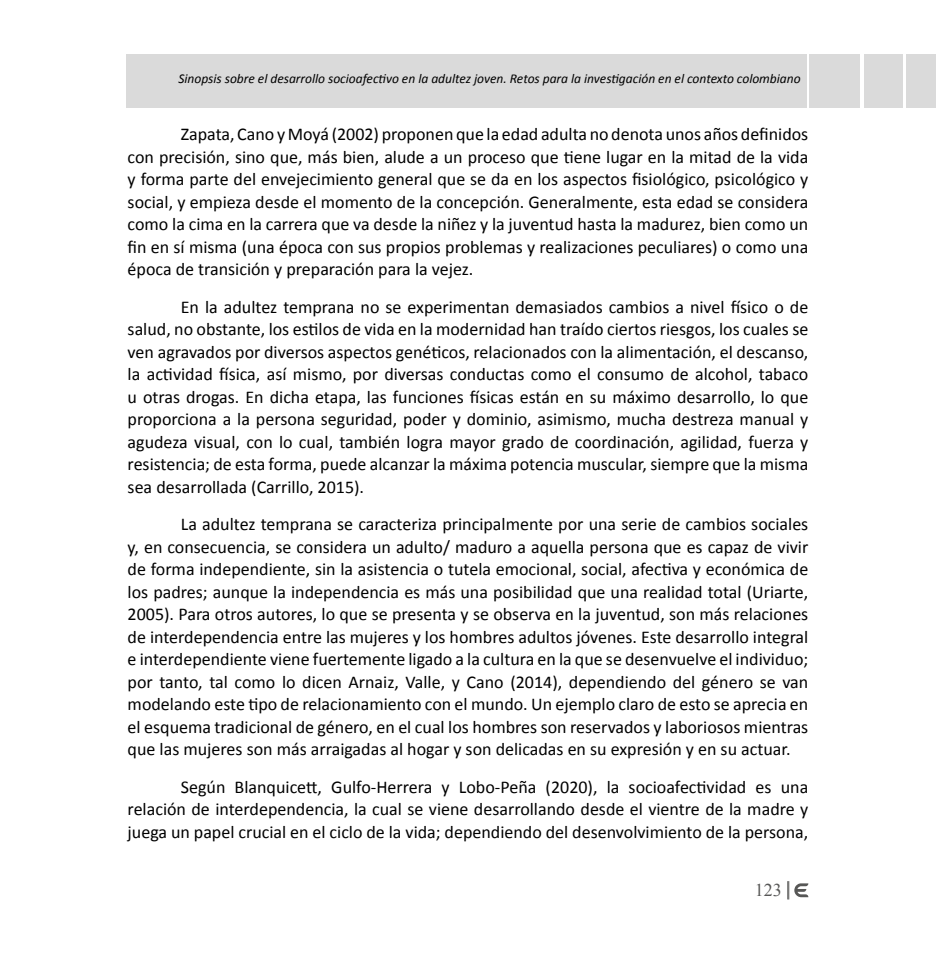
<style>
.page{position:relative;width:936px;height:978px;background:#fff}
.page>*{position:absolute;margin:0;border:0;box-sizing:border-box;transform-origin:0 0}
.t1{font:18px/22.5px "Calibri";color:#000;text-align:justify}
.t2{font:18px "Times New Roman";color:#575756}
.t3{font:italic 13.5px "Calibri";color:#000}
</style>
<div class="page">
<svg style="left:787px;top:881px;width:21px;height:18px"></svg>
<div style="left:863px;top:54px;width:39px;height:54px;background:#dadada"></div>
<div style="left:906px;top:54px;width:29px;height:54px;background:#dadada"></div>
<div style="left:809px;top:54px;width:51px;height:54px;background:#dadada"></div>
<div style="left:126px;top:54px;width:680px;height:54px;background:#dadada"></div>
<p class="t3" style="left:178px;top:70px;width:623px">Sinopsis sobre el desarrollo socioafectivo en la adultez joven. Retos para la investigación en el contexto colombiano</p>
<p class="t1" style="left:128px;top:123px;width:682px;text-indent:53px">Zapata, Cano y Moyá (2002) proponen que la edad adulta no denota unos años definidos con precisión, sino que, más bien, alude a un proceso que tiene lugar en la mitad de la vida y forma parte del envejecimiento general que se da en los aspectos fisiológico, psicológico y social, y empieza desde el momento de la concepción. Generalmente, esta edad se considera como la cima en la carrera que va desde la niñez y la juventud hasta la madurez, bien como un fin en sí misma (una época con sus propios problemas y realizaciones peculiares) o como una época de transición y preparación para la vejez.</p>
<p class="t1" style="left:128px;top:295px;width:682px;text-indent:53px">En la adultez temprana no se experimentan demasiados cambios a nivel físico o de salud, no obstante, los estilos de vida en la modernidad han traído ciertos riesgos, los cuales se ven agravados por diversos aspectos genéticos, relacionados con la alimentación, el descanso, la actividad física, así mismo, por diversas conductas como el consumo de alcohol, tabaco u otras drogas. En dicha etapa, las funciones físicas están en su máximo desarrollo, lo que proporciona a la persona seguridad, poder y dominio, asimismo, mucha destreza manual y agudeza visual, con lo cual, también logra mayor grado de coordinación, agilidad, fuerza y resistencia; de esta forma, puede alcanzar la máxima potencia muscular, siempre que la misma sea desarrollada (Carrillo, 2015).</p>
<p class="t1" style="left:128px;top:513px;width:682px;text-indent:53px">La adultez temprana se caracteriza principalmente por una serie de cambios sociales y, en consecuencia, se considera un adulto/ maduro a aquella persona que es capaz de vivir de forma independiente, sin la asistencia o tutela emocional, social, afectiva y económica de los padres; aunque la independencia es más una posibilidad que una realidad total (Uriarte, 2005). Para otros autores, lo que se presenta y se observa en la juventud, son más relaciones de interdependencia entre las mujeres y los hombres adultos jóvenes. Este desarrollo integral e interdependiente viene fuertemente ligado a la cultura en la que se desenvuelve el individuo; por tanto, tal como lo dicen Arnaiz, Valle, y Cano (2014), dependiendo del género se van modelando este tipo de relacionamiento con el mundo. Un ejemplo claro de esto se aprecia en el esquema tradicional de género, en el cual los hombres son reservados y laboriosos mientras que las mujeres son más arraigadas al hogar y son delicadas en su expresión y en su actuar.</p>
<p class="t1" style="left:128px;top:775px;width:682px;text-indent:53px">Según Blanquicett, Gulfo-Herrera y Lobo-Peña (2020), la socioafectividad es una relación de interdependencia, la cual se viene desarrollando desde el vientre de la madre y juega un papel crucial en el ciclo de la vida; dependiendo del desenvolvimiento de la persona,</p>
<p class="t2" style="left:754px;top:878px;width:28px">123</p>
</div>
